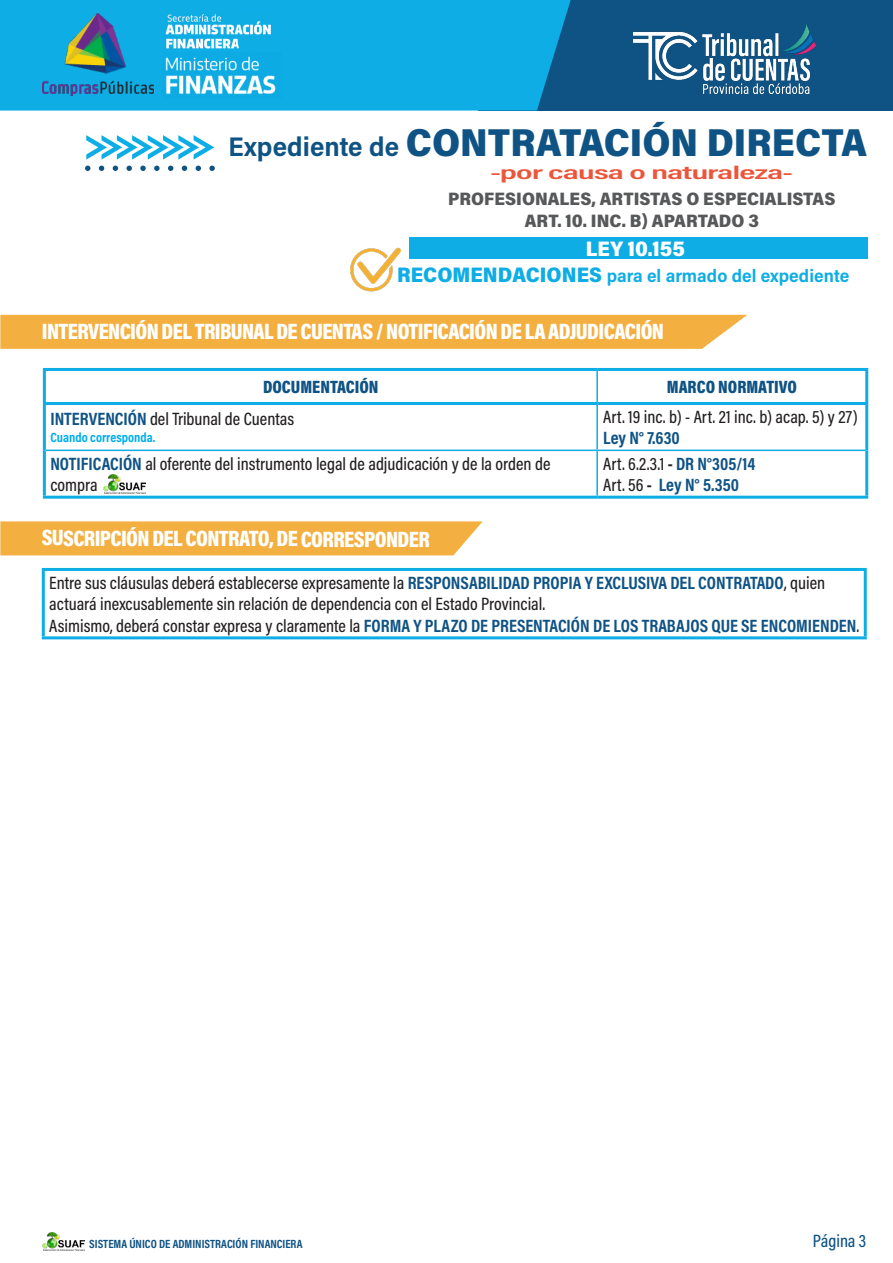
<style>
.page{position:relative;width:893px;height:1263px;background:#fff}
.page>*{position:absolute;margin:0;border:0;box-sizing:border-box;transform-origin:0 0}
.t1{font:900 39px "Acumin Pro Semi Cond";color:#0f5385}
.t2{font:900 22.5px "Acumin Pro Cond";letter-spacing:-.03em;color:#fff}
.t3{font:900 21px "Acumin Pro Semi Cond";color:#fff}
.t4{font:600 18.75px "Acumin Pro Cond";letter-spacing:-.025em;color:#ed553b;scale:2 1}
.Estilo_de_párrafo_1{font:500 18px/21.6px "Acumin Pro Cond";color:#231f20}
.Estilo_de_párrafo_1-2{font:700 18px "Acumin Pro Cond";color:#0f5385}
.t5{font:900 18px "Acumin Pro Semi Cond";letter-spacing:.005em;color:#57585a}
.t6{font:700 18px "Acumin Pro Semi Cond";color:#0eade5}
.Estilo_de_párrafo_1-3{font:900 18px "Acumin Pro Cond";color:#0f5385}
.t7{font:500 18px "Acumin Pro Cond";color:#0f5385}
.Estilo_de_párrafo_1-4{font:700 13.5px "Acumin Pro Cond";color:#00aeef}
.t8{font:700 12px "Acumin Pro Cond";color:#0f5385}
.s1{font-weight:700;font-size:27px}
.s2{font-weight:900;font-size:21px}
.s3{font-weight:700;color:#0f5385}
.s4{font-weight:700}
.s5{font-weight:500;color:#231f20}
.s6{color:#231f20}
</style>
<div class="page">
<div style="left:478px;top:0;width:415px;height:111px;background:#0f5385"></div>
<div style="left:0;top:0;width:571px;height:111px;background:#0eade5"></div>
<img style="left:162px;top:52px;width:119px;height:47px">
<img style="left:162px;top:11px;width:76px;height:38px">
<img style="left:238px;top:11px;width:38px;height:41px">
<img style="left:634px;top:25px;width:182px;height:68px">
<img style="left:43px;top:13px;width:111px;height:82px">
<hr style="left:43px;top:368px;width:554px;height:3px;background:#0eade5">
<hr style="left:43px;top:371px;width:3px;height:31px;background:#0eade5">
<hr style="left:597px;top:368px;width:271px;height:3px;background:#0eade5">
<hr style="left:865px;top:371px;width:3px;height:31px;background:#0eade5">
<hr style="left:43px;top:402px;width:554px;height:3px;background:#0eade5">
<hr style="left:43px;top:405px;width:3px;height:45px;background:#0eade5">
<hr style="left:597px;top:402px;width:271px;height:3px;background:#0eade5">
<hr style="left:865px;top:405px;width:3px;height:45px;background:#0eade5">
<hr style="left:43px;top:450px;width:3px;height:46px;background:#0eade5">
<hr style="left:865px;top:450px;width:3px;height:46px;background:#0eade5">
<hr style="left:43px;top:496px;width:554px;height:3px;background:#0eade5">
<hr style="left:597px;top:496px;width:271px;height:3px;background:#0eade5">
<hr style="left:596px;top:371px;width:2px;height:31px;background:#0eade5">
<hr style="left:596px;top:405px;width:2px;height:45px;background:#0eade5">
<hr style="left:46px;top:450px;width:551px;height:1px;background:#0eade5">
<hr style="left:597px;top:450px;width:268px;height:1px;background:#0eade5">
<hr style="left:596px;top:451px;width:2px;height:45px;background:#0eade5">
<img style="left:103px;top:474px;width:42px;height:19px">
<div style="left:0;top:315px;width:747px;height:34px;background:#f3af3f"></div>
<img style="left:43px;top:1232px;width:42px;height:19px">
<div style="left:409px;top:237px;width:458px;height:22px;background:#0eade5"></div>
<svg style="left:85px;top:166px;width:130px;height:5px"></svg>
<svg style="left:86px;top:135px;width:128px;height:25px"></svg>
<img style="left:350px;top:247px;width:51px;height:45px">
<div style="left:0;top:521px;width:483px;height:34px;background:#f3af3f"></div>
<hr style="left:42px;top:568px;width:825px;height:3px;background:#0eade5">
<hr style="left:42px;top:571px;width:3px;height:65px;background:#0eade5">
<hr style="left:864px;top:571px;width:3px;height:65px;background:#0eade5">
<hr style="left:42px;top:636px;width:825px;height:3px;background:#0eade5">
<p class="t1" style="left:228px;top:115px;width:640px"><span class="s1">Expediente de</span> CONTRATACIÓN DIRECTA</p>
<p class="t4" style="left:490px;top:160px;width:153px">-por causa o naturaleza-</p>
<p class="t5" style="left:448px;top:186px;width:389px">PROFESIONALES, ARTISTAS O ESPECIALISTAS</p>
<p class="t5" style="left:525px;top:208px;width:236px">ART. 10. INC. B) APARTADO 3</p>
<p class="t3" style="left:586px;top:234px;width:100px">LEY 10.155</p>
<p class="t6" style="left:397px;top:263px;width:454px"><span class="s2">RECOMENDACIONES</span> para el armado del expediente</p>
<p class="t2" style="left:42px;top:316px;width:624px">INTERVENCIÓN DEL TRIBUNAL DE CUENTAS / NOTIFICACIÓN DE LA ADJUDICACIÓN</p>
<p class="Estilo_de_párrafo_1-3" style="left:263px;top:375px;width:117px">DOCUMENTACIÓN</p>
<p class="Estilo_de_párrafo_1-3" style="left:667px;top:375px;width:132px">MARCO NORMATIVO</p>
<p class="Estilo_de_párrafo_1" style="left:50px;top:408px;width:245px"><span class="s3">INTERVENCIÓN</span> del Tribunal de Cuentas</p>
<p class="Estilo_de_párrafo_1-4" style="left:50px;top:428px;width:107px">Cuando corresponda.</p>
<p class="Estilo_de_párrafo_1" style="left:603px;top:405px;width:256px">Art. 19 inc. b) - Art. 21 inc. b) acap. 5) y 27)</p>
<p class="Estilo_de_párrafo_1-2" style="left:603px;top:426px;width:78px">Ley N° 7.630</p>
<p class="Estilo_de_párrafo_1" style="left:50px;top:452px;width:502px"><span class="s3">NOTIFICACIÓN</span> al oferente del instrumento legal de adjudicación y de la orden de compra</p>
<p class="Estilo_de_párrafo_1" style="left:603px;top:452px;width:154px">Art. 6.2.3.1 <span class="s4">-</span> <span class="s3">DR N°305/14</span></p>
<p class="Estilo_de_párrafo_1-2" style="left:603px;top:473px;width:138px"><span class="s5">Art. 56</span> <span class="s6">-</span> Ley N° 5.350</p>
<p class="t2" style="left:42px;top:524px;width:390px">SUSCRIPCIÓN DEL CONTRATO, DE CORRESPONDER</p>
<p class="Estilo_de_párrafo_1" style="left:49px;top:571px;width:777px">Entre sus cláusulas deberá establecerse expresamente la <span class="s3">RESPONSABILIDAD PROPIA Y EXCLUSIVA DEL CONTRATADO</span>, quien actuará inexcusablemente sin relación de dependencia con el Estado Provincial.</p>
<p class="Estilo_de_párrafo_1-2" style="left:49px;top:614px;width:811px"><span class="s5">Asimismo, deberá constar expresa y claramente la</span> FORMA Y PLAZO DE PRESENTACIÓN DE LOS TRABAJOS QUE SE ENCOMIENDEN<span class="s5">.</span></p>
<p class="t8" style="left:89px;top:1236px;width:215px">SISTEMA ÚNICO DE ADMINISTRACIÓN FINANCIERA</p>
<p class="t7" style="left:813px;top:1229px;width:55px">Página 3</p>
</div>
